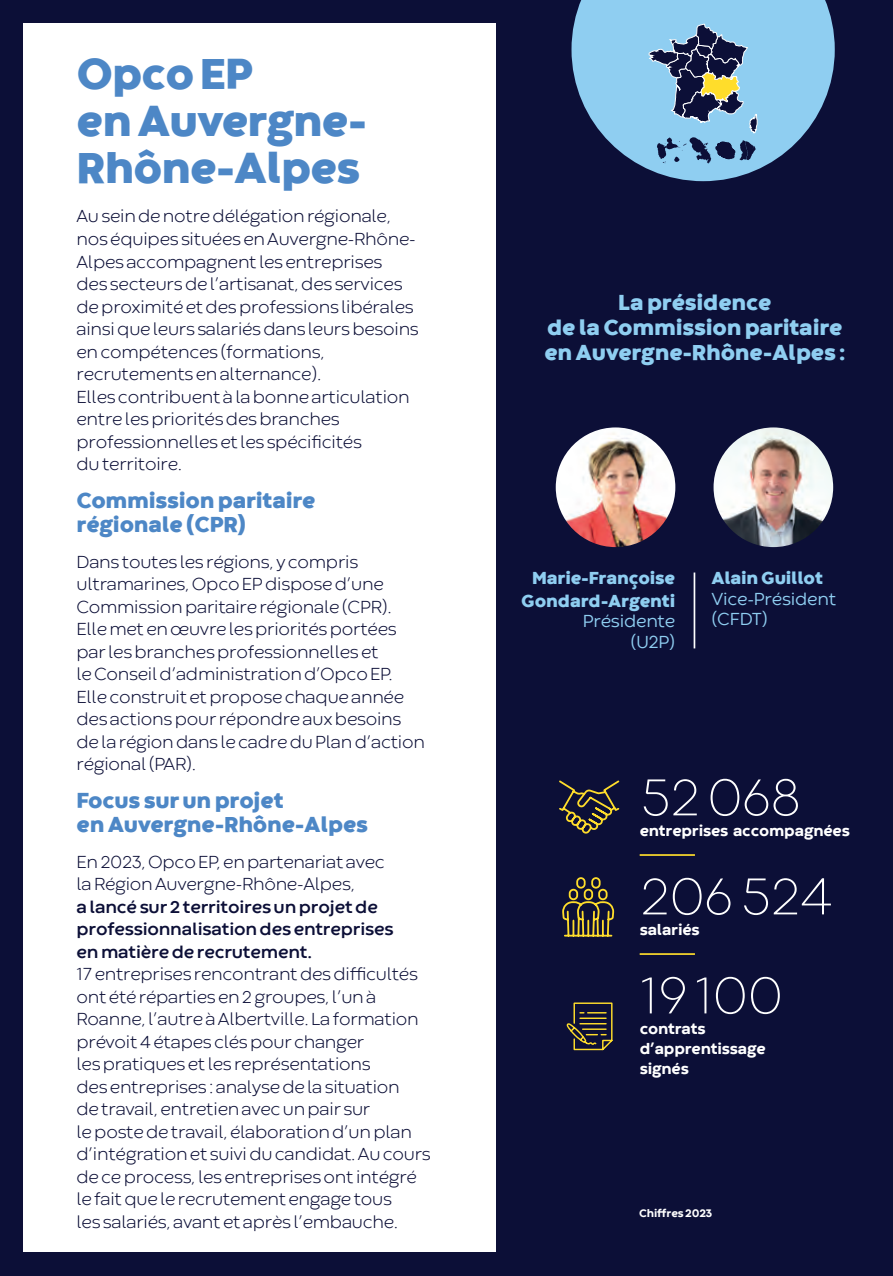
<style>
.page{position:relative;width:893px;height:1276px;background:#0c0f37}
.page>*{position:absolute;margin:0;border:0;box-sizing:border-box;transform-origin:0 0}
.t1{font:200 54px "Codec Warm";letter-spacing:-.01em;color:#fff}
.t2{font:800 45px/47.2px "Codec Warm";letter-spacing:-.02em;color:#4d87c6}
.t3{font:800 22.5px/24.8px "Codec Warm";letter-spacing:-.01em;color:#4d87c6}
.t4{font:800 22.5px/24.8px "Codec Warm";letter-spacing:-.01em;color:#8fcef1;text-align:center}
.t5{font:300 18px/22.5px "Codec Warm";letter-spacing:-.01em;color:#0c0f37}
.t6{font:700 18px/22.5px "Codec Warm";letter-spacing:-.01em;color:#0c0f37}
.t7{font:800 18px/22.5px "Codec Warm";letter-spacing:-.01em;color:#8fcef1;text-align:right}
.t8{font:18px/20.2px "Codec Warm News";letter-spacing:-.01em;color:#8fcef1;text-align:right}
.t9{font:800 15.75px/20.2px "Codec Warm";letter-spacing:-.01em;color:#fff}
.t10{font:800 11.25px "Codec Warm";letter-spacing:-.01em;color:#fff}
</style>
<div class="page">
<div style="left:24px;top:24px;width:472px;height:1228px;background:#fff"></div>
<hr style="left:640px;top:854px;width:55px;height:2px;background:#ffdd2b">
<hr style="left:640px;top:953px;width:55px;height:2px;background:#ffdd2b">
<svg style="left:571px;top:0;width:264px;height:181px;fill:#8fcef1"></svg>
<img style="left:556px;top:427px;width:119px;height:120px;border-radius:60px">
<img style="left:713px;top:427px;width:120px;height:120px;border-radius:60px">
<hr style="left:694px;top:572px;width:1px;height:76px;background:#fff">
<svg style="left:649px;top:24px;width:108px;height:140px"></svg>
<svg style="left:562px;top:877px;width:53px;height:60px"></svg>
<svg style="left:559px;top:780px;width:61px;height:54px"></svg>
<svg style="left:566px;top:1002px;width:47px;height:49px"></svg>
<h2 class="t2" style="left:77px;top:53px;width:292px">Opco EP<br>en Auvergne-<br>Rhône-Alpes</h2>
<p class="t5" style="left:77px;top:205px;width:344px">Au sein de notre délégation régionale, nos équipes situées en Auvergne-Rhône-Alpes accompagnent les entreprises<br>des secteurs de l’artisanat, des services de proximité et des professions libérales ainsi que leurs salariés dans leurs besoins en compétences (formations, recrutements en alternance).<br>Elles contribuent à la bonne articulation entre les priorités des branches professionnelles et les spécificités<br>du territoire.</p>
<p class="t3" style="left:77px;top:489px;width:241px">Commission paritaire régionale (CPR)</p>
<p class="t5" style="left:77px;top:550px;width:350px">Dans toutes les régions, y compris ultramarines, Opco EP dispose d’une Commission paritaire régionale (CPR).<br>Elle met en œuvre les priorités portées par les branches professionnelles et<br>le Conseil d’administration d’Opco EP.<br>Elle construit et propose chaque année des actions pour répondre aux besoins de la région dans le cadre du Plan d’action régional (PAR).</p>
<p class="t3" style="left:77px;top:789px;width:293px">Focus sur un projet<br>en Auvergne-Rhône-Alpes</p>
<p class="t5" style="left:77px;top:850px;width:310px">En 2023, Opco EP, en partenariat avec la Région Auvergne-Rhône-Alpes,</p>
<p class="t6" style="left:77px;top:896px;width:319px">a lancé sur 2 territoires un projet de professionnalisation des entreprises en matière de recrutement.</p>
<p class="t5" style="left:77px;top:962px;width:356px">17 entreprises rencontrant des difficultés ont été réparties en 2 groupes, l’un à Roanne, l’autre à Albertville. La formation prévoit 4 étapes clés pour changer<br>les pratiques et les représentations<br>des entreprises : analyse de la situation<br>de travail, entretien avec un pair sur<br>le poste de travail, élaboration d’un plan d’intégration et suivi du candidat. Au cours de ce process, les entreprises ont intégré le fait que le recrutement engage tous<br>les salariés, avant et après l’embauche.</p>
<p class="t4" style="left:544px;top:292px;width:302px">La présidence<br>de la Commission paritaire en Auvergne-Rhône-Alpes :</p>
<p class="t7" style="left:521px;top:568px;width:156px">Marie-Françoise<br>Gondard-Argenti</p>
<p class="t8" style="left:583px;top:611px;width:94px">Présidente (U2P)</p>
<p class="t7" style="left:711px;top:568px;width:113px">Alain Guillot</p>
<p class="t8" style="left:711px;top:588px;width:126px;text-align:left">Vice-Président (CFDT)</p>
<h1 class="t1" style="left:640px;top:765px;width:163px">52 068</h1>
<p class="t9" style="left:640px;top:821px;width:212px">entreprises accompagnées</p>
<h1 class="t1" style="left:640px;top:864px;width:194px">206 524</h1>
<p class="t9" style="left:640px;top:920px;width:62px">salariés</p>
<h1 class="t1" style="left:640px;top:963px;width:145px">19 100</h1>
<p class="t9" style="left:640px;top:1019px;width:128px">contrats d’apprentissage signés</p>
<p class="t10" style="left:639px;top:1206px;width:75px">Chiffres 2023</p>
</div>
